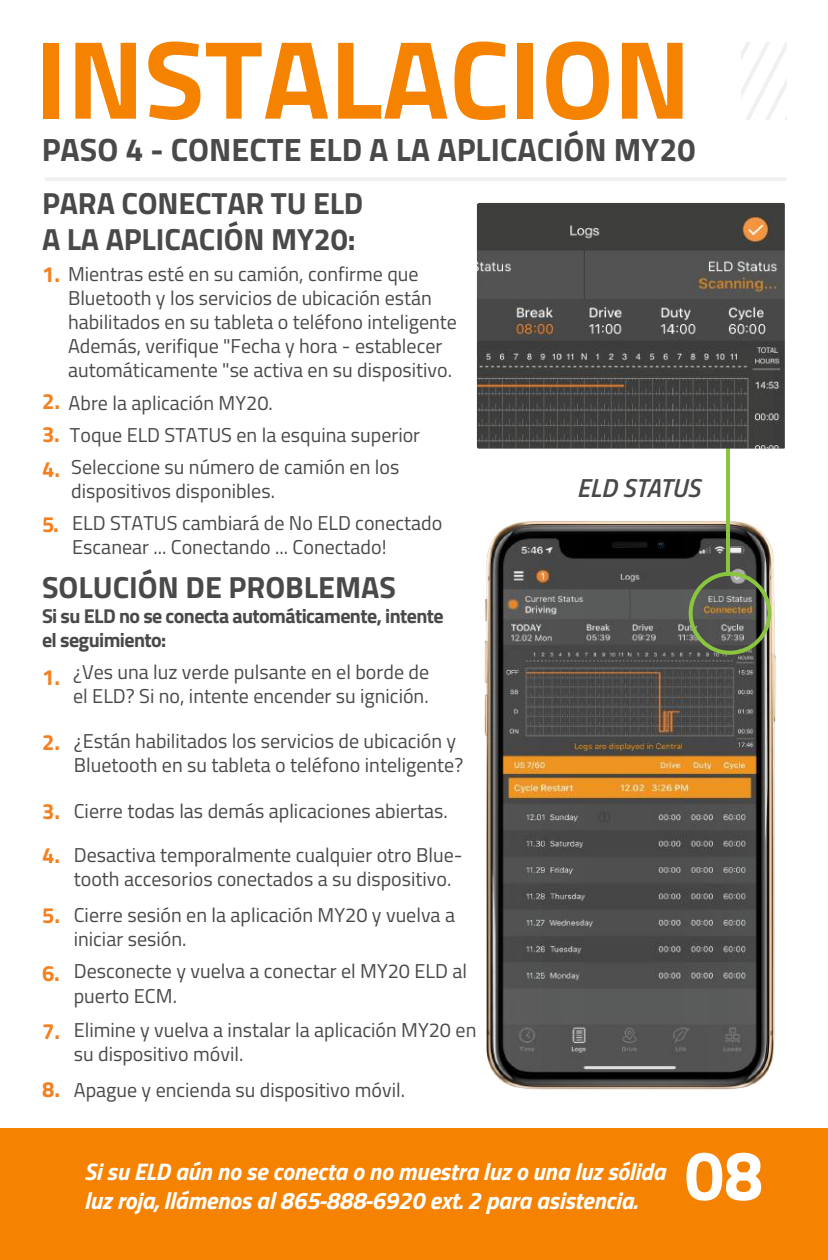
<style>
.page{position:relative;width:828px;height:1260px;background:#fff}
.page>*{position:absolute;margin:0;border:0;box-sizing:border-box;transform-origin:0 0}
.t1{font:700 111.6px "Titillium Web";color:#f58200}
.t2{font:700 70.2px "Titillium Web";color:#fff}
.t3{font:700 32.2px "Titillium Web";color:#4a494a}
.t4{font:700 30.6px/36.6px "Titillium Web";letter-spacing:-.005em;color:#4a494a}
.t5{font:italic 600 26px "Titillium Web";color:#4a494a}
.t6{font:italic 700 24px/28.8px "Titillium Web";letter-spacing:-.005em;color:#fff}
.t7{font:700 22px/35.2px "Titillium Web";color:#f48020}
.t8{font:20px/24px "Titillium Web";color:#4a494a}
.t9{font:700 20px/24px "Titillium Web";letter-spacing:-.03em;color:#4a494a}
.s1{font-weight:700;font-size:22px;color:#f48020}
</style>
<div class="page">
<svg style="left:742px;top:43px;width:44px;height:76px"></svg>
<hr style="left:45px;top:177px;width:741px;height:4px;background:#f0f0f0">
<div style="left:0;top:1128px;width:828px;height:132px;background:#f58200"></div>
<img style="left:484px;top:521px;width:292px;height:569px">
<div style="left:689px;top:572px;width:82px;height:83px;border:4px solid #8bc53f;border-radius:50%"></div>
<hr style="left:726px;top:448px;width:4px;height:128px;background:#8bc53f">
<img style="left:477px;top:203px;width:308px;height:246px">
<h1 class="t1" style="left:35px;top:-6px;width:657px">INSTALACION</h1>
<h3 class="t3" style="left:42px;top:125px;width:655px">PASO 4 - CONECTE ELD A LA APLICACIÓN MY20</h3>
<h3 class="t4" style="left:42px;top:183px;width:323px">PARA CONECTAR TU ELD<br>A LA APLICACIÓN MY20:</h3>
<p class="t8" style="left:42px;top:261px;width:378px"><span class="s1">1.</span> Mientras esté en su camión, confirme que</p>
<p class="t8" style="left:68px;top:285px;width:390px">Bluetooth y los servicios de ubicación están habilitados en su tableta o teléfono inteligente Además, verifique "Fecha y hora - establecer automáticamente "se activa en su dispositivo.</p>
<p class="t8" style="left:42px;top:390px;width:232px"><span class="s1">2.</span> Abre la aplicación MY20.</p>
<p class="t7" style="left:42px;top:415px;width:19px">3.<br>4.</p>
<p class="t8" style="left:70px;top:418px;width:352px;line-height:32.2px">Toque ELD STATUS en la esquina superior<br>Seleccione su número de camión en los</p>
<p class="t8" style="left:71px;top:474px;width:373px;line-height:32px">dispositivos disponibles.<br>ELD STATUS cambiará de No ELD conectado</p>
<p class="t8" style="left:72px;top:534px;width:316px">Escanear ... Conectando ... Conectado!</p>
<p class="t7" style="left:42px;top:506px;width:18px">5.</p>
<h3 class="t4" style="left:42px;top:567px;width:356px">SOLUCIÓN DE PROBLEMAS</h3>
<p class="t9" style="left:42px;top:603px;width:403px">Si su ELD no se conecta automáticamente, intente el seguimiento:</p>
<p class="t7" style="left:42px;top:658px;width:19px">1.</p>
<p class="t8" style="left:73px;top:659px;width:357px">¿Ves una luz verde pulsante en el borde de el ELD? Si no, intente encender su ignición.</p>
<p class="t8" style="left:74px;top:728px;width:391px">¿Están habilitados los servicios de ubicación y<br>Bluetooth en su tableta o teléfono inteligente?</p>
<p class="t8" style="left:74px;top:798px;width:376px">Cierre todas las demás aplicaciones abiertas.</p>
<p class="t8" style="left:74px;top:842px;width:390px">Desactiva temporalmente cualquier otro Blue&shy;tooth accesorios conectados a su dispositivo.</p>
<p class="t8" style="left:74px;top:902px;width:383px">Cierre sesión en la aplicación MY20 y vuelva a iniciar sesión.</p>
<p class="t8" style="left:74px;top:958px;width:395px">Desconecte y vuelva a conectar el MY20 ELD al puerto ECM.</p>
<p class="t8" style="left:74px;top:1017px;width:404px">Elimine y vuelva a instalar la aplicación MY20 en su dispositivo móvil.</p>
<p class="t8" style="left:74px;top:1077px;width:333px">Apague y encienda su dispositivo móvil.</p>
<p class="t7" style="left:42px;top:724px;width:19px">2.</p>
<p class="t7" style="left:42px;top:788px;width:19px;line-height:43.8px">3.<br>4.</p>
<p class="t7" style="left:42px;top:897px;width:19px">5.</p>
<p class="t7" style="left:42px;top:954px;width:19px">6.</p>
<p class="t7" style="left:42px;top:1012px;width:19px">7.</p>
<p class="t7" style="left:42px;top:1071px;width:19px">8.</p>
<h3 class="t5" style="left:577px;top:468px;width:125px">ELD STATUS</h3>
<p class="t6" style="left:84px;top:1156px;width:583px">Si su ELD aún no se conecta o no muestra luz o una luz sólida luz roja, llámenos al 865-888-6920 ext. 2 para asistencia.</p>
<h2 class="t2" style="left:685px;top:1122px;width:80px">08</h2>
</div>
